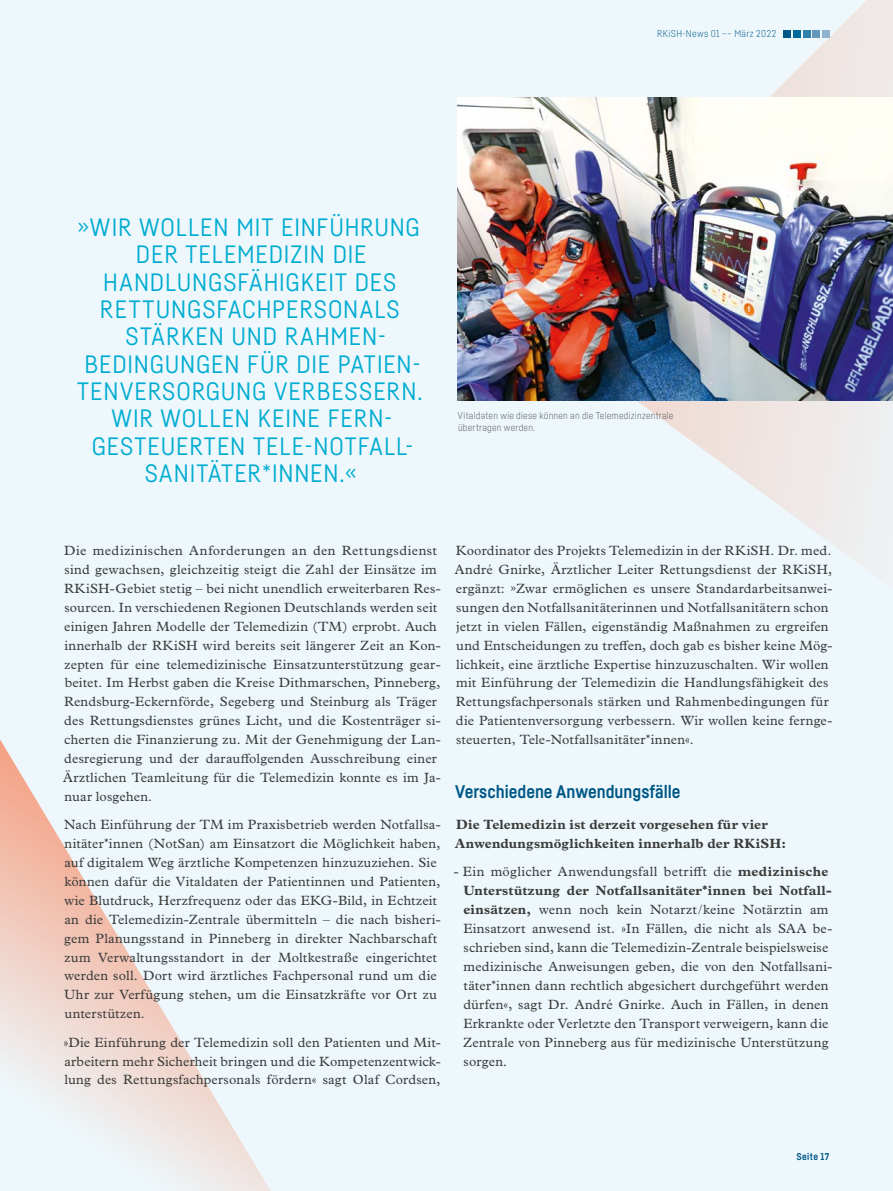
<style>
.page{position:relative;width:893px;height:1191px;background:#eef8fc}
.page>*{position:absolute;margin:0;border:0;box-sizing:border-box;transform-origin:0 0}
.t1{font:24.75px/27.3px "Fabrikat";letter-spacing:.035em;color:#00acd1;text-align:center}
.t2{font:700 18px "Fabrikat";color:#005887}
.t3{font:13.5px/18.9px "Plantin MT Std";letter-spacing:.015em;color:#3c3c3b}
.t4{font:700 13.5px/18.9px "Plantin MT Std";letter-spacing:.015em;color:#3c3c3b}
.t5{font:300 9.75px/12.8px "Fabrikat";letter-spacing:.025em;color:#575756}
.t6{font:300 9.75px "Fabrikat";letter-spacing:.04em;color:#005887}
.t7{font:700 9.75px "Fabrikat";letter-spacing:.035em;color:#005887}
.s1{font-family:"Fabrikat"}
.s2{font-family:"Minion Pro"}
.s3{font-weight:700}
.s4{font-family:"Fabrikat";font-weight:700}
</style>
<div class="page">
<svg style="left:538px;top:0;width:355px;height:572px"></svg>
<img style="left:457px;top:98px;width:436px;height:302px">
<svg style="left:0;top:739px;width:271px;height:452px"></svg>
<div style="left:784px;top:30px;width:7px;height:8px;background:#005887"></div>
<div style="left:793px;top:30px;width:7px;height:8px;background:#006b98"></div>
<div style="left:803px;top:30px;width:7px;height:8px;background:#2e81aa"></div>
<div style="left:812px;top:30px;width:8px;height:8px;background:#6398bc"></div>
<div style="left:822px;top:30px;width:7px;height:8px;background:#8eb2cf"></div>
<p class="t6" style="left:657px;top:28px;width:120px">RKiSH-News 01 –– März 2022</p>
<p class="t1" style="left:77px;top:213px;width:347px">»WIR WOLLEN MIT EINFÜHRUNG<br>DER TELEMEDIZIN DIE<br>HANDLUNGSFÄHIGKEIT DES<br>RETTUNGSFACHPERSONALS<br>STÄRKEN UND RAHMEN-<br>BEDINGUNGEN FÜR DIE PATIEN-<br>TENVERSORGUNG VERBESSERN.<br>WIR WOLLEN KEINE FERN-<br>GESTEUERTEN TELE-NOTFALL-<br>SANITÄTER*INNEN.«</p>
<p class="t5" style="left:458px;top:408px;width:217px">Vitaldaten wie diese können an die Telemedizinzentrale übertragen werden.</p>
<p class="t3" style="left:63px;top:541px;width:379px">Die medizinischen Anforderungen an den Rettungsdienst sind gewachsen, gleichzeitig steigt die Zahl der Einsätze im RKiSH-Gebiet stetig – bei nicht unendlich erweiterbaren Res&shy;sourcen. In verschiedenen Regionen Deutschlands werden seit einigen Jahren Modelle der Telemedizin (TM) erprobt. Auch innerhalb der RKiSH wird bereits seit längerer Zeit an Kon&shy;zepten für eine telemedizinische Einsatzunterstützung gear&shy;beitet. Im Herbst gaben die Kreise Dithmarschen, Pinneberg, Rendsburg-Eckernförde, Segeberg und Steinburg als Träger des Rettungsdienstes grünes Licht, und die Kostenträger si&shy;cherten die Finanzierung zu. Mit der Genehmigung der Lan&shy;desregierung und der darauffolgenden Ausschreibung einer Ärztlichen Teamleitung für die Telemedizin konnte es im Ja&shy;nuar losgehen.</p>
<p class="t3" style="left:64px;top:815px;width:378px">Nach Einführung der TM im Praxisbetrieb werden Notfallsa&shy;nitäter<span class="s1">*</span>innen (NotSan) am Einsatzort die Möglichkeit haben, auf digitalem Weg ärztliche Kompetenzen hinzuzuziehen. Sie können dafür die Vitaldaten der Patientinnen und Patienten, wie Blutdruck, Herzfrequenz oder das EKG-Bild, in Echtzeit an die Telemedizin-Zentrale übermitteln – die nach bisheri&shy;gem Planungsstand in Pinneberg in direkter Nachbarschaft zum Verwaltungsstandort in der Moltkestraße eingerichtet werden soll. Dort wird ärztliches Fachpersonal rund um die Uhr zur Verfügung stehen, um die Einsatzkräfte vor Ort zu unterstützen.</p>
<p class="t3" style="left:64px;top:1032px;width:378px;text-align:justify">»Die Einführung der Telemedizin soll den Patienten und Mit&shy;arbeitern mehr Sicherheit bringen und die Kompetenzentwick&shy;lung des Rettungsfachpersonals fördern« sagt Olaf Cordsen,</p>
<p class="t3" style="left:455px;top:541px;width:379px">Koordinator des Projekts Telemedizin in der RKiSH. Dr. med.<br>André Gnirke, Ärztlicher Leiter Rettungsdienst der RKiSH, ergänzt: <span class="s2">»</span>Zwar ermöglichen es unsere Standardarbeitsanwei&shy;sungen den Notfallsanitäterinnen und Notfallsanitätern schon jetzt in vielen Fällen, eigenständig Maßnahmen zu ergreifen und Entscheidungen zu treffen, doch gab es bisher keine Mög&shy;lichkeit, eine ärztliche Expertise hinzuzuschalten. Wir wollen mit Einführung der Telemedizin die Handlungsfähigkeit des Rettungsfachpersonals stärken und Rahmenbedingungen für die Patientenversorgung verbessern. Wir wollen keine fernge&shy;steuerten‚ Tele-Notfallsanitäter<span class="s1">*</span>innen«.</p>
<h2 class="t2" style="left:455px;top:781px;width:227px">Verschiedene Anwendungsfälle</h2>
<p class="t4" style="left:455px;top:815px;width:333px">Die Telemedizin ist derzeit vorgesehen für vier<br>Anwendungsmöglichkeiten innerhalb der RKiSH:</p>
<p class="t3" style="left:463px;top:862px;width:371px;text-indent:-9px">- Ein möglicher Anwendungsfall betrifft die <span class="s3">medizinische Unterstützung der Notfallsanitäter</span><span class="s4">*</span><span class="s3">innen bei Notfall&shy;einsätzen,</span> wenn noch kein Notarzt/keine Notärztin am Einsatzort anwesend ist. »In Fällen, die nicht als SAA be&shy;schrieben sind, kann die Telemedizin-Zentrale beispielsweise medizinische Anweisungen geben, die von den Notfallsani&shy;täter<span class="s1">*</span>innen dann rechtlich abgesichert durchgeführt werden dürfen«, sagt Dr. André Gnirke. Auch in Fällen, in denen Erkrankte oder Verletzte den Transport verweigern, kann die Zentrale von Pinneberg aus für medizinische Unterstützung sorgen.</p>
<p class="t7" style="left:796px;top:1150px;width:34px">Seite 17</p>
</div>
